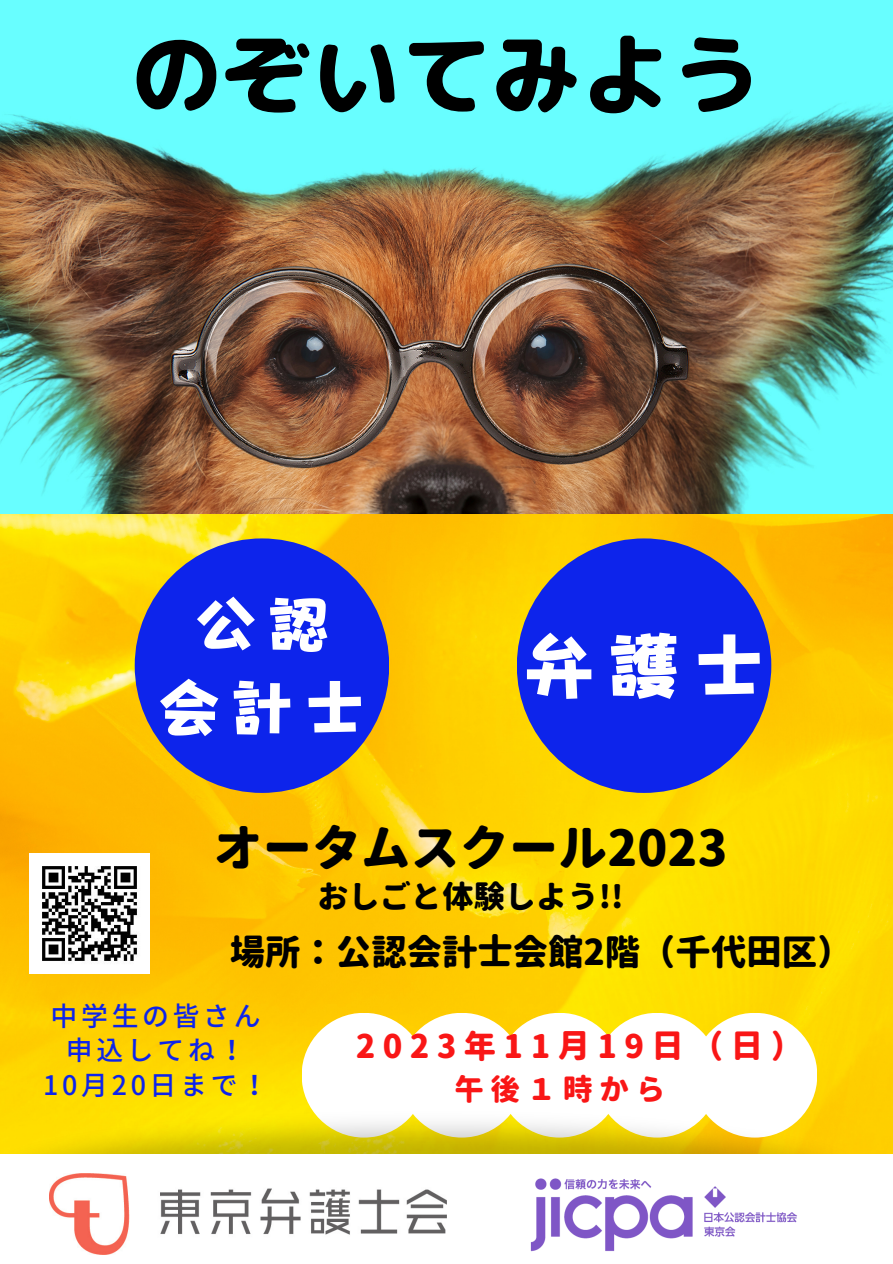
<style>
.page{position:relative;width:893px;height:1264px;background:#fff}
.page>*{position:absolute;margin:0;border:0;box-sizing:border-box;transform-origin:0 0}
.t1{font:89.85px "rounded mplus 1 p heavy";color:#000}
.t2{font:74.85px "TEST Pop Happiness EB";color:#fff}
.t3{font:63.9px "TEST Pop Happiness EB";color:#fff}
.t4{font:800 49.2px "Gen Jyuu Gothic";color:#000}
.t5{font:800 35.4px "Gen Jyuu Gothic";color:#000}
.t6{font:800 32.25px "Gen Jyuu Gothic";letter-spacing:.23em;color:#f91616}
.t7{font:800 31.2px "Gen Jyuu Gothic";color:#000}
.t8{font:800 29.55px "Gen Jyuu Gothic";letter-spacing:.23em;color:#f91616}
.t9{font:500 26.85px "Noto Sans JP";letter-spacing:.135em;color:#0d24eb}
</style>
<div class="page">
<img style="left:0;top:513px;width:892px;height:552px">
<img style="left:0;top:0;width:892px;height:513px">
<div style="left:516px;top:538px;width:255px;height:255px;background:#0d24eb;border-radius:50%"></div>
<div style="left:135px;top:538px;width:254px;height:255px;background:#0d24eb;border-radius:50%"></div>
<div style="left:301px;top:1012px;width:125px;height:125px;background:#fff;border-radius:50%"></div>
<div style="left:594px;top:1012px;width:125px;height:125px;background:#fff;border-radius:50%"></div>
<div style="left:497px;top:1012px;width:124px;height:125px;background:#fff;border-radius:50%"></div>
<div style="left:399px;top:1012px;width:125px;height:125px;background:#fff;border-radius:50%"></div>
<div style="left:692px;top:1012px;width:125px;height:125px;background:#fff;border-radius:50%"></div>
<img style="left:29px;top:853px;width:121px;height:120px">
<img style="left:0;top:1065px;width:892px;height:89px">
<img style="left:530px;top:1178px;width:267px;height:74px">
<img style="left:50px;top:1173px;width:396px;height:80px">
<p class="t1" style="left:131px;top:11px;width:631px">のぞいてみよう</p>
<p class="t3" style="left:193px;top:591px;width:138px">公認</p>
<p class="t3" style="left:157px;top:675px;width:199px">会計士</p>
<p class="t2" style="left:521px;top:627px;width:233px">弁護士</p>
<p class="t4" style="left:213px;top:812px;width:515px">オータムスクール2023</p>
<p class="t7" style="left:317px;top:874px;width:307px">おしごと体験しよう!!</p>
<p class="t5" style="left:194px;top:926px;width:659px">　場所：公認会計士会館2階（千代田区）</p>
<p class="t9" style="left:51px;top:994px;width:211px">中学生の皆さん</p>
<p class="t9" style="left:66px;top:1029px;width:181px">申込してね！</p>
<p class="t9" style="left:43px;top:1064px;width:226px">10月20日まで！</p>
<p class="t6" style="left:355px;top:1023px;width:448px">2023年11月19日（日）</p>
<p class="t8" style="left:454px;top:1067px;width:212px">午後１時から</p>
</div>
